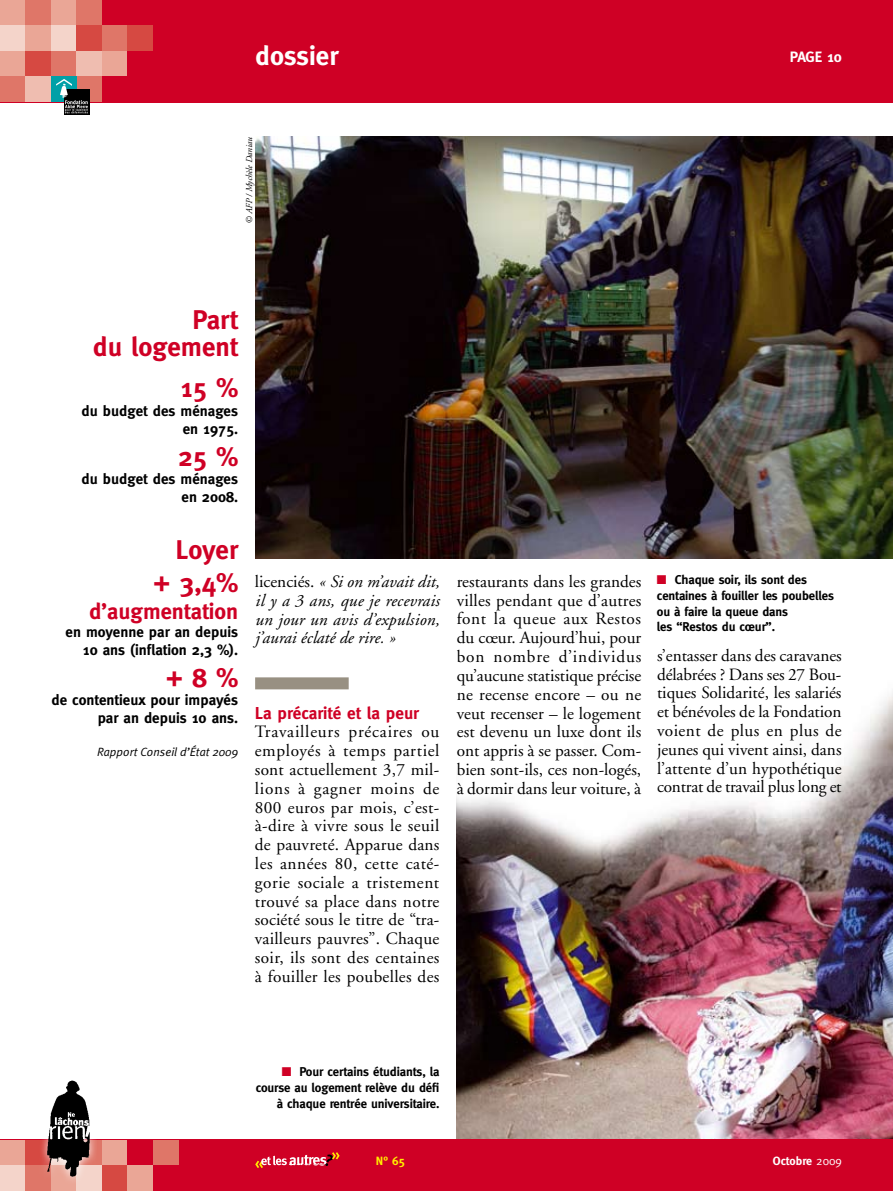
<style>
.page{position:relative;width:893px;height:1191px;background:#fff}
.page>*{position:absolute;margin:0;border:0;box-sizing:border-box;transform-origin:0 0}
.t1{font:700 27px/27px "Meta";color:#cf0025;text-align:right}
.t2{font:700 27px "Meta";color:#fff}
.t3{font:700 22.5px "Meta";color:#cf0025}
.t4{font:17.25px/18.8px "Adobe Garamond";color:#000;text-align:justify}
.t5{font:italic 17.25px/18.8px "Adobe Garamond";letter-spacing:.01em;color:#000;text-align:justify}
.t6{font:700 17.25px "Meta";color:#cf0025}
.t7{font:700 15px/18px "Meta";color:#000;text-align:right}
.t8{font:700 15px "Meta";letter-spacing:-.01em;color:#fff}
.t9{font:700 12.75px/15.8px "Meta";letter-spacing:-.01em;color:#000;text-align:right}
.t10{font:italic 12px "Meta Plus Normal";color:#000}
.t11{font:700 12px "Meta";color:#fff}
.t12{font:700 12px "Meta";color:#ffed00}
.t13{font:italic 9px "Adobe Garamond";color:#000}
.s1{font-style:normal}
.s2{color:#cf0025}
.s3{font-weight:400}
</style>
<div class="page">
<img style="left:457px;top:692px;width:436px;height:448px">
<img style="left:255px;top:136px;width:638px;height:422px">
<div style="left:0;top:0;width:893px;height:102px;background:#cf0025"></div>
<div style="left:0;top:0;width:26px;height:26px;background:#eaa696"></div>
<div style="left:26px;top:0;width:25px;height:26px;background:#df7668"></div>
<div style="left:51px;top:0;width:26px;height:26px;background:#eaa696"></div>
<div style="left:77px;top:0;width:25px;height:26px;background:#df7668"></div>
<div style="left:0;top:26px;width:26px;height:25px;background:#f4d4ca"></div>
<div style="left:26px;top:26px;width:25px;height:25px;background:#eaa696"></div>
<div style="left:51px;top:26px;width:26px;height:25px;background:#f4d4ca"></div>
<div style="left:77px;top:26px;width:25px;height:25px;background:#d64942"></div>
<div style="left:102px;top:26px;width:26px;height:25px;background:#df7668"></div>
<div style="left:128px;top:26px;width:25px;height:25px;background:#d64942"></div>
<div style="left:0;top:51px;width:26px;height:26px;background:#eaa696"></div>
<div style="left:26px;top:51px;width:25px;height:26px;background:#d64942"></div>
<div style="left:51px;top:51px;width:26px;height:26px;background:#df7668"></div>
<div style="left:77px;top:51px;width:25px;height:26px;background:#efbdb0"></div>
<div style="left:102px;top:51px;width:26px;height:26px;background:#eaa696"></div>
<div style="left:0;top:77px;width:26px;height:25px;background:#df7668"></div>
<div style="left:26px;top:77px;width:25px;height:25px;background:#efbdb0"></div>
<div style="left:77px;top:77px;width:25px;height:25px;background:#df7668"></div>
<div style="left:51px;top:77px;width:26px;height:25px;background:#00a0a7"></div>
<svg style="left:64px;top:89px;width:25px;height:26px"></svg>
<svg style="left:56px;top:79px;width:32px;height:34px"></svg>
<div style="left:0;top:1140px;width:893px;height:51px;background:#cf0025"></div>
<div style="left:0;top:1140px;width:26px;height:25px;background:#eaa696"></div>
<div style="left:26px;top:1140px;width:25px;height:25px;background:#d64942"></div>
<div style="left:77px;top:1140px;width:25px;height:25px;background:#df7668"></div>
<div style="left:102px;top:1140px;width:26px;height:25px;background:#eaa696"></div>
<div style="left:0;top:1165px;width:26px;height:26px;background:#f4d4ca"></div>
<div style="left:26px;top:1165px;width:25px;height:26px;background:#df7668"></div>
<div style="left:51px;top:1165px;width:26px;height:26px;background:#eaa696"></div>
<div style="left:77px;top:1165px;width:25px;height:26px;background:#f4d4ca"></div>
<div style="left:102px;top:1165px;width:26px;height:26px;background:#d64942"></div>
<div style="left:128px;top:1165px;width:25px;height:26px;background:#eaa696"></div>
<div style="left:153px;top:1140px;width:26px;height:25px;background:#df7668"></div>
<svg style="left:255px;top:1152px;width:85px;height:16px"></svg>
<svg style="left:38px;top:1139px;width:59px;height:45px"></svg>
<img style="left:43px;top:1080px;width:48px;height:98px">
<div style="left:255px;top:677px;width:94px;height:12px;background:#989082"></div>
<h1 class="t2" style="left:255px;top:40px;width:85px">dossier</h1>
<p class="t8" style="left:790px;top:48px;width:54px">page 10</p>
<p class="t13" style="left:244px;top:224px;width:88px;rotate:-90deg">© AFP / Mychèle Daniau</p>
<h1 class="t1" style="left:93px;top:306px;width:147px">Part<br>du logement</h1>
<h1 class="t1" style="left:180px;top:374px;width:59px">15 %</h1>
<p class="t7" style="left:81px;top:401px;width:158px">du budget des ménages en 1975.</p>
<h1 class="t1" style="left:178px;top:443px;width:62px">25 %</h1>
<p class="t7" style="left:81px;top:469px;width:158px">du budget des ménages en 2008.</p>
<h1 class="t1" style="left:153px;top:533px;width:87px;line-height:33px">Loyer + 3,4%</h1>
<h2 class="t3" style="left:89px;top:598px;width:151px">d’augmentation</h2>
<p class="t7" style="left:66px;top:622px;width:174px">en moyenne par an depuis<br>10 ans (inflation 2,3 %).</p>
<h1 class="t1" style="left:166px;top:664px;width:74px">+ 8 %</h1>
<p class="t7" style="left:51px;top:691px;width:188px">de contentieux pour impayés par an depuis 10 ans.</p>
<p class="t10" style="left:97px;top:744px;width:142px">Rapport Conseil d’État 2009</p>
<p class="t5" style="left:255px;top:572px;width:186px"><span class="s1">licenciés.</span> « Si on m’avait dit, il y a 3 ans, que je recevrais un jour un avis d’expulsion, j’aurai éclaté de rire. »</p>
<p class="t6" style="left:255px;top:702px;width:166px">La précarité et la peur</p>
<p class="t4" style="left:255px;top:723px;width:186px">Travailleurs précaires ou employés à temps partiel sont actuellement 3,7 mil&shy;lions à gagner moins de 800 euros par mois, c’est&shy;à-dire à vivre sous le seuil de pauvreté. Apparue dans les années 80, cette caté&shy;gorie sociale a tristement trouvé sa place dans notre société sous le titre de “tra&shy;vailleurs pauvres”. Chaque soir, ils sont des centaines à fouiller les poubelles des</p>
<p class="t4" style="left:457px;top:572px;width:186px">restaurants dans les grandes villes pendant que d’autres font la queue aux Restos du cœur. Aujourd’hui, pour bon nombre d’individus qu’aucune statistique précise ne recense encore – ou ne veut recenser – le logement est devenu un luxe dont ils ont appris à se passer. Com&shy;bien sont-ils, ces non-logés, à dormir dans leur voiture, à</p>
<p class="t9" style="left:657px;top:572px;width:178px;text-align:left"><span class="s2">■</span> Chaque soir, ils sont des centaines à fouiller les poubelles ou à faire la queue dans<br>les “Restos du cœur”.</p>
<p class="t4" style="left:657px;top:646px;width:186px">s’entasser dans des caravanes délabrées ? Dans ses 27 Bou&shy;tiques Solidarité, les salariés et bénévoles de la Fondation voient de plus en plus de jeunes qui vivent ainsi, dans l’attente d’un hypothétique contrat de travail plus long et</p>
<p class="t9" style="left:256px;top:1063px;width:185px"><span class="s2">■</span> Pour certains étudiants, la course au logement relève du défi à chaque rentrée universitaire.</p>
<p class="t12" style="left:376px;top:1154px;width:31px">N° 65</p>
<p class="t11" style="left:773px;top:1154px;width:71px">Octobre <span class="s3">2009</span></p>
</div>
